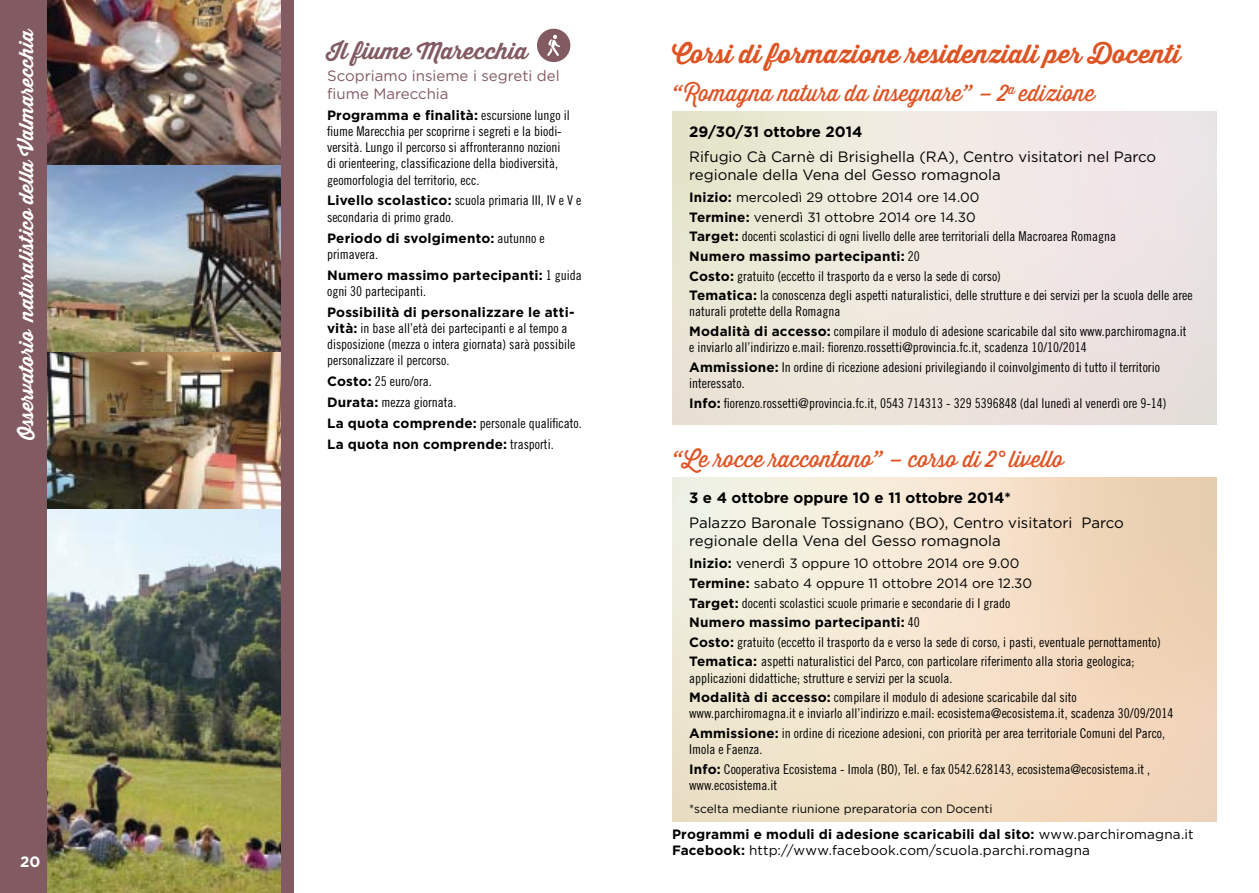
<style>
.page{position:relative;width:1259px;height:893px;background:#fff}
.page>*{position:absolute;margin:0;border:0;box-sizing:border-box;transform-origin:0 0}
.VENAGESSO_titolo{font:700 25.5px "Thirsty Script";color:#dd5424}
.intro_titoletti{font:22.5px "Thirsty Script";color:#dd5424}
.valamarecchia_titoli{font:700 22.5px "Thirsty Script";color:#825b62}
.contenuti{font:700 19.5px "Thirsty Script";color:#fff}
.intro_titoletti-2{font:15px/18px "Gotham";color:#000}
.intro_titoletti-3{font:700 15px "Gotham";color:#000}
.valmarecchia_sottoti{font:15px/18px "Gotham";color:#825b62}
.t1{font:700 15px "Gotham";color:#fff}
.contenuti-2{font:13.5px/16.2px "Trade Gothic LT Std Cn 18";color:#000}
.contenuti-3{font:700 13.5px/16.2px "Gotham";letter-spacing:.015em;color:#000}
.contenuti-4{font:13.5px "Gotham";color:#000}
.intro_titoletti-4{font:12px "Gotham";color:#000}
.s1{font-family:"Gotham";font-weight:700}
.s2{font-family:"Trade Gothic LT Std Cn 18";font-weight:400}
.s3{font-weight:700}
.s4{font-weight:400}
</style>
<div class="page">
<div style="left:672px;top:111px;width:544px;height:314px;background:linear-gradient(to right,#ebe9d4,#eee3e7)"></div>
<svg style="left:672px;top:477px;width:544px;height:345px"></svg>
<img style="left:47px;top:508px;width:234px;height:385px">
<img style="left:47px;top:0;width:234px;height:166px">
<img style="left:47px;top:351px;width:234px;height:157px">
<img style="left:47px;top:166px;width:234px;height:185px">
<div style="left:0;top:0;width:47px;height:893px;background:#825b62"></div>
<div style="left:281px;top:0;width:12px;height:893px;background:#825b62"></div>
<div style="left:537px;top:29px;width:33px;height:33px;background:#825b62;border-radius:50%"></div>
<svg style="left:547px;top:35px;width:13px;height:21px"></svg>
<p class="contenuti" style="left:12px;top:440px;width:413px;rotate:-90deg">Osservatorio naturalistico della Valmarecchia</p>
<p class="t1" style="left:20px;top:853px;width:22px">20</p>
<p class="valamarecchia_titoli" style="left:327px;top:34px;width:202px">Il fiume Marecchia</p>
<p class="valmarecchia_sottoti" style="left:327px;top:66px;width:234px">Scopriamo insieme i segreti del fiume Marecchia</p>
<p class="contenuti-2" style="left:327px;top:107px;width:244px"><span class="s1">Programma e finalità:</span> escursione lungo il fiume Marecchia per scoprirne i segreti e la biodi&shy;versità. Lungo il percorso si affronteranno nozioni di orienteering, classificazione della biodiversità, geomorfologia del territorio, ecc.</p>
<p class="contenuti-2" style="left:327px;top:192px;width:256px"><span class="s1">Livello scolastico:</span> scuola primaria III, IV e V e secondaria di primo grado.</p>
<p class="contenuti-3" style="left:327px;top:229px;width:219px">Periodo di svolgimento: <span class="s2">autunno e primavera.</span></p>
<p class="contenuti-3" style="left:327px;top:266px;width:256px">Numero massimo partecipanti: <span class="s2">1 guida ogni 30 partecipanti.</span></p>
<p class="contenuti-2" style="left:327px;top:304px;width:250px"><span class="s1">Possibilità di personalizzare le atti&shy;vità:</span> in base all’età dei partecipanti e al tempo a disposizione (mezza o intera giornata) sarà possibile personalizzare il percorso.</p>
<p class="contenuti-2" style="left:327px;top:373px;width:106px"><span class="s1">Costo:</span> 25 euro/ora.</p>
<p class="contenuti-2" style="left:327px;top:394px;width:131px"><span class="s1">Durata:</span> mezza giornata.</p>
<p class="contenuti-2" style="left:327px;top:415px;width:256px"><span class="s1">La quota comprende:</span> personale qualificato.</p>
<p class="contenuti-3" style="left:327px;top:436px;width:228px">La quota non comprende: <span class="s2">trasporti.</span></p>
<p class="VENAGESSO_titolo" style="left:672px;top:34px;width:510px">Corsi di formazione residenziali per Docenti</p>
<p class="intro_titoletti" style="left:672px;top:77px;width:424px">“ Romagna natura da insegnare” – 2<sup>a</sup> edizione</p>
<p class="intro_titoletti-3" style="left:689px;top:123px;width:175px">29/30/31 ottobre 2014</p>
<p class="intro_titoletti-2" style="left:689px;top:147px;width:468px">Rifugio Cà Carnè di Brisighella (RA), Centro visitatori nel Parco regionale della Vena del Gesso romagnola</p>
<p class="contenuti-4" style="left:689px;top:190px;width:292px"><span class="s3">Inizio:</span> mercoledì 29 ottobre 2014 ore 14.00</p>
<p class="contenuti-4" style="left:689px;top:210px;width:288px"><span class="s3">Termine:</span> venerdì 31 ottobre 2014 ore 14.30</p>
<p class="contenuti-2" style="left:689px;top:228px;width:428px"><span class="s1">Target:</span> docenti scolastici di ogni livello delle aree territoriali della Macroarea Romagna</p>
<p class="contenuti-3" style="left:689px;top:248px;width:232px">Numero massimo partecipanti: <span class="s2">20</span></p>
<p class="contenuti-2" style="left:689px;top:268px;width:313px"><span class="s1">Costo:</span> gratuito (eccetto il trasporto da e verso la sede di corso)</p>
<p class="contenuti-2" style="left:689px;top:287px;width:505px"><span class="s1">Tematica:</span> la conoscenza degli aspetti naturalistici, delle strutture e dei servizi per la scuola delle aree naturali protette della Romagna</p>
<p class="contenuti-2" style="left:689px;top:323px;width:499px"><span class="s1">Modalità di accesso:</span> compilare il modulo di adesione scaricabile dal sito www.parchiromagna.it e inviarlo all’indirizzo e.mail: fiorenzo.rossetti@provincia.fc.it, scadenza 10/10/2014</p>
<p class="contenuti-2" style="left:689px;top:359px;width:472px"><span class="s1">Ammissione:</span> In ordine di ricezione adesioni privilegiando il coinvolgimento di tutto il territorio interessato.</p>
<p class="contenuti-2" style="left:689px;top:395px;width:479px"><span class="s1">Info:</span> fiorenzo.rossetti@provincia.fc.it, 0543 714313 - 329 5396848 (dal lunedì al venerdì ore 9-14)</p>
<p class="intro_titoletti" style="left:672px;top:443px;width:393px">“Le rocce raccontano” – corso di 2° livello</p>
<p class="intro_titoletti-3" style="left:689px;top:489px;width:323px">3 e 4 ottobre oppure 10 e 11 ottobre 2014*</p>
<p class="intro_titoletti-2" style="left:689px;top:513px;width:436px">Palazzo Baronale Tossignano (BO), Centro visitatori Parco regionale della Vena del Gesso romagnola</p>
<p class="contenuti-4" style="left:689px;top:556px;width:332px"><span class="s3">Inizio:</span> venerdì 3 oppure 10 ottobre 2014 ore 9.00</p>
<p class="contenuti-4" style="left:689px;top:576px;width:344px"><span class="s3">Termine:</span> sabato 4 oppure 11 ottobre 2014 ore 12.30</p>
<p class="contenuti-2" style="left:689px;top:594px;width:323px"><span class="s1">Target:</span> docenti scolastici scuole primarie e secondarie di I grado</p>
<p class="contenuti-3" style="left:689px;top:614px;width:232px">Numero massimo partecipanti: <span class="s2">40</span></p>
<p class="contenuti-2" style="left:689px;top:634px;width:473px"><span class="s1">Costo:</span> gratuito (eccetto il trasporto da e verso la sede di corso, i pasti, eventuale pernottamento)</p>
<p class="contenuti-2" style="left:689px;top:653px;width:447px"><span class="s1">Tematica:</span> aspetti naturalistici del Parco, con particolare riferimento alla storia geologica; applicazioni didattiche; strutture e servizi per la scuola.</p>
<p class="contenuti-2" style="left:689px;top:689px;width:486px"><span class="s1">Modalità di accesso:</span> compilare il modulo di adesione scaricabile dal sito www.parchiromagna.it e inviarlo all’indirizzo e.mail: ecosistema@ecosistema.it, scadenza 30/09/2014</p>
<p class="contenuti-2" style="left:689px;top:725px;width:477px"><span class="s1">Ammissione:</span> in ordine di ricezione adesioni, con priorità per area territoriale Comuni del Parco,<br>Imola e Faenza.</p>
<p class="contenuti-2" style="left:689px;top:761px;width:462px"><span class="s1">Info:</span> Cooperativa Ecosistema - Imola (BO), Tel. e fax 0542.628143, ecosistema@ecosistema.it , www.ecosistema.it</p>
<p class="intro_titoletti-4" style="left:689px;top:802px;width:305px">*scelta mediante riunione preparatoria con Docenti</p>
<p class="contenuti-3" style="left:672px;top:826px;width:523px">Programmi e moduli di adesione scaricabili dal sito: <span class="s4">www.parchiromagna.it</span></p>
<p class="contenuti-4" style="left:672px;top:843px;width:419px"><span class="s3">Facebook:</span> http://www.facebook.com/scuola.parchi.romagna</p>
</div>
